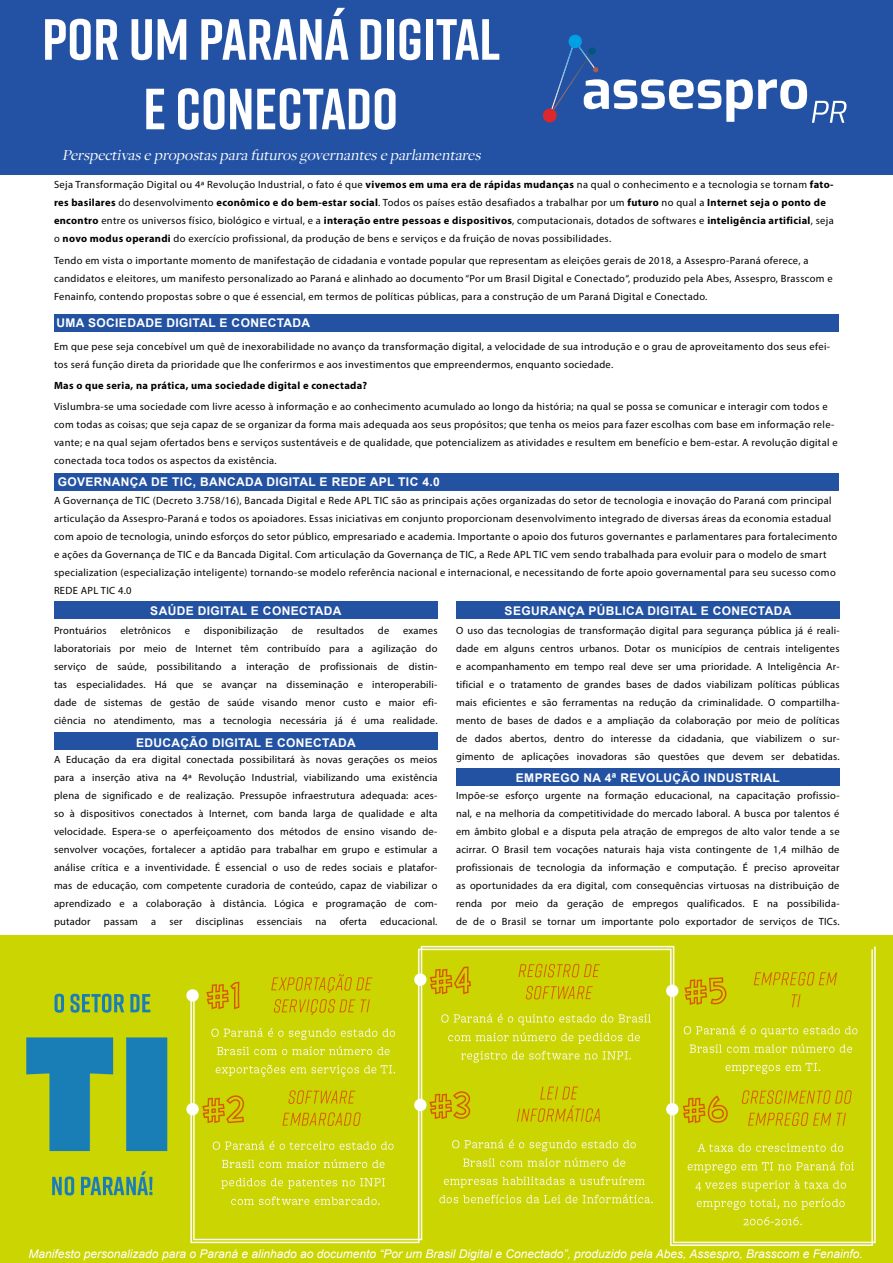
<style>
.page{position:relative;width:893px;height:1263px;background:#fff}
.page>*{position:absolute;margin:0;border:0;box-sizing:border-box;transform-origin:0 0}
.t1{font:700 57.9px "Rift";color:#fff}
.t2{font:italic 15.9px "Freight Disp Pro";letter-spacing:.01em;color:#fff}
.t3{font:700 12px "Arial";letter-spacing:.03em;color:#fff}
.t4{font:italic 12px "Arial";color:#fff}
.t5{font:10.5px/18px "Myriad Pro";letter-spacing:.025em;color:#000002}
.t6{font:700 10.5px "Myriad Pro";letter-spacing:.03em;color:#000002}
.s1{font-weight:700}
</style>
<div class="page">
<div style="left:54px;top:473px;width:785px;height:17px;background:#2352a2"></div>
<div style="left:54px;top:314px;width:785px;height:18px;background:#2352a2"></div>
<div style="left:0;top:0;width:893px;height:174px;background:#2352a4"></div>
<div style="left:543px;top:109px;width:14px;height:13px;background:#dc272d;border-radius:50%"></div>
<svg style="left:551px;top:35px;width:295px;height:88px"></svg>
<img style="left:0;top:935px;width:893px;height:328px">
<div style="left:54px;top:601px;width:383px;height:17px;background:#2352a2"></div>
<div style="left:54px;top:732px;width:383px;height:18px;background:#2352a2"></div>
<div style="left:456px;top:601px;width:383px;height:17px;background:#2352a2"></div>
<div style="left:456px;top:767px;width:383px;height:18px;background:#2352a2"></div>
<p class="t1" style="left:42px;top:-2px;width:459px">POR UM PARANÁ DIGITAL</p>
<p class="t1" style="left:143px;top:68px;width:256px">E CONECTADO</p>
<p class="t2" style="left:62px;top:144px;width:424px">Perspectivase propostasp ara futurosgovernantese p arlamentares</p>
<p class="t5" style="left:54px;top:175px;width:781px">Seja Transformação Digital ou 4ª Revolução Industrial, o fato é que <span class="s1">vivemos em uma era de rápidas mudanças</span> na qual o conhecimento e a tecnologia se tornam <span class="s1">fato&shy;res basilares</span> do desenvolvimento <span class="s1">econômico e do bem-estar social</span>. Todos os países estão desafiados a trabalhar por um <span class="s1">futuro</span> no qual a <span class="s1">Internet seja o ponto de encontro</span> entre os universos físico, biológico e virtual, e a <span class="s1">interação entre pessoas e dispositivos</span>, computacionais, dotados de softwares e <span class="s1">inteligência artificial</span>, seja o <span class="s1">novo modus operandi</span> do exercício profissional, da produção de bens e serviços e da fruição de novas possibilidades.</p>
<p class="t5" style="left:54px;top:251px;width:780px">Tendo em vista o importante momento de manifestação de cidadania e vontade popular que representam as eleições gerais de 2018, a Assespro-Paraná oferece, a candidatos e eleitores, um manifesto personalizado ao Paraná e alinhado ao documento “Por um Brasil Digital e Conectado“, produzido pela Abes, Assespro, Brasscom e<br>Fenainfo, contendo propostas sobre o que é essencial, em termos de políticas públicas, para a construção de um Paraná Digital e Conectado.</p>
<p class="t3" style="left:57px;top:314px;width:255px">UMA SOCIEDADE DIGITAL E CONECTADA</p>
<p class="t5" style="left:54px;top:337px;width:777px">Em que pese seja concebível um quê de inexorabilidade no avanço da transformação digital, a velocidade de sua introdução e o grau de aproveitamento dos seus efei&shy;tos será função direta da prioridade que lhe conferirmos e aos investimentos que empreendermos, enquanto sociedade.</p>
<p class="t6" style="left:54px;top:378px;width:315px">Mas o que seria, na prática, uma sociedade digital e conectada?</p>
<p class="t5" style="left:54px;top:397px;width:785px">Vislumbra-se uma sociedade com livre acesso à informação e ao conhecimento acumulado ao longo da história; na qual se possa se comunicar e interagir com todos e com todas as coisas; que seja capaz de se organizar da forma mais adequada aos seus propósitos; que tenha os meios para fazer escolhas com base em informação rele&shy;vante; e na qual sejam ofertados bens e serviços sustentáveis e de qualidade, que potencializem as atividades e resultem em benefício e bem-estar. A revolução digital e conectada toca todos os aspectos da existência.</p>
<p class="t3" style="left:58px;top:473px;width:384px">GOVERNANÇA DE TIC, BANCADA DIGITAL E REDE APL TIC 4.0</p>
<p class="t5" style="left:54px;top:491px;width:785px">A Governança de TIC (Decreto 3.758/16), Bancada Digital e Rede APL TIC são as principais ações organizadas do setor de tecnologia e inovação do Paraná com principal articulação da Assespro-Paraná e todos os apoiadores. Essas iniciativas em conjunto proporcionam desenvolvimento integrado de diversas áreas da economia estadual com apoio de tecnologia, unindo esforços do setor público, empresariado e academia. Importante o apoio dos futuros governantes e parlamentares para fortalecimento e ações da Governança de TIC e da Bancada Digital. Com articulação da Governança de TIC, a Rede APL TIC vem sendo trabalhada para evoluir para o modelo de smart specialization (especialização inteligente) tornando-se modelo referência nacional e internacional, e necessitando de forte apoio governamental para seu sucesso como REDE APL TIC 4.0</p>
<p class="t3" style="left:150px;top:602px;width:193px">SAÚDE DIGITAL E CONECTADA</p>
<p class="t5" style="left:54px;top:621px;width:54px">Prontuários</p>
<p class="t5" style="left:120px;top:621px;width:52px">eletrônicos</p>
<p class="t5" style="left:185px;top:621px;width:7px">e</p>
<p class="t5" style="left:204px;top:621px;width:76px">disponibilização</p>
<p class="t5" style="left:292px;top:621px;width:13px">de</p>
<p class="t5" style="left:317px;top:621px;width:49px">resultados</p>
<p class="t5" style="left:378px;top:621px;width:13px">de</p>
<p class="t5" style="left:403px;top:621px;width:36px">exames</p>
<p class="t5" style="left:54px;top:639px;width:385px">laboratoriais por meio de Internet têm contribuído para a agilização do</p>
<p class="t5" style="left:54px;top:657px;width:385px;text-align:justify">serviço de saúde, possibilitando a interação de profissionais de distin&shy;tas especialidades. Há que se avançar na disseminação e interoperabili&shy;dade de sistemas de gestão de saúde visando menor custo e maior efi&shy;ciência no atendimento, mas a tecnologia necessária já é uma realidade.</p>
<p class="t3" style="left:136px;top:734px;width:221px">EDUCAÇÃO DIGITAL E CONECTADA</p>
<p class="t5" style="left:54px;top:751px;width:385px">A Educação da era digital conectada possibilitará às novas gerações os meios para a inserção ativa na 4ª Revolução Industrial, viabilizando uma existência</p>
<p class="t5" style="left:54px;top:787px;width:385px">plena de significado e de realização. Pressupõe infraestrutura adequada: aces&shy;so à dispositivos conectados à Internet, com banda larga de qualidade e alta</p>
<p class="t5" style="left:54px;top:823px;width:385px">velocidade. Espera-se o aperfeiçoamento dos métodos de ensino visando de&shy;senvolver vocações, fortalecer a aptidão para trabalhar em grupo e estimular a</p>
<p class="t5" style="left:54px;top:859px;width:385px">análise crítica e a inventividade. É essencial o uso de redes sociais e platafor&shy;mas de educação, com competente curadoria de conteúdo, capaz de viabilizar o</p>
<p class="t5" style="left:54px;top:895px;width:385px">aprendizado e a colaboração à distância. Lógica e programação de com&shy;putador</p>
<p class="t5" style="left:104px;top:913px;width:36px">passam</p>
<p class="t5" style="left:151px;top:913px;width:7px">a</p>
<p class="t5" style="left:169px;top:913px;width:15px">ser</p>
<p class="t5" style="left:196px;top:913px;width:49px">disciplinas</p>
<p class="t5" style="left:257px;top:913px;width:47px">essenciais</p>
<p class="t5" style="left:315px;top:913px;width:13px">na</p>
<p class="t5" style="left:340px;top:913px;width:29px">oferta</p>
<p class="t5" style="left:380px;top:913px;width:59px">educacional.</p>
<p class="t3" style="left:505px;top:602px;width:288px">SEGURANÇA PÚBLICA DIGITAL E CONECTADA</p>
<p class="t5" style="left:456px;top:621px;width:385px">O uso das tecnologias de transformação digital para segurança pública já é reali&shy;dade em alguns centros urbanos. Dotar os municípios de centrais inteligentes</p>
<p class="t5" style="left:456px;top:657px;width:385px">e acompanhamento em tempo real deve ser uma prioridade. A Inteligência Ar&shy;tificial e o tratamento de grandes bases de dados viabilizam políticas públicas</p>
<p class="t5" style="left:456px;top:693px;width:385px">mais eficientes e são ferramentas na redução da criminalidade. O compartilha&shy;mento de bases de dados e a ampliação da colaboração por meio de políticas</p>
<p class="t5" style="left:456px;top:729px;width:385px">de dados abertos, dentro do interesse da cidadania, que viabilizem o sur&shy;gimento de aplicações inovadoras são questões que devem ser debatidas.</p>
<p class="t3" style="left:516px;top:769px;width:265px">EMPREGO NA 4ª REVOLUÇÃO INDUSTRIAL</p>
<p class="t5" style="left:456px;top:786px;width:385px">Impõe-se esforço urgente na formação educacional, na capacitação profissio&shy;nal, e na melhoria da competitividade do mercado laboral. A busca por talentos é</p>
<p class="t5" style="left:456px;top:822px;width:385px">em âmbito global e a disputa pela atração de empregos de alto valor tende a se acirrar. O Brasil tem vocações naturais haja vista contingente de 1,4 milhão de</p>
<p class="t5" style="left:456px;top:858px;width:385px">profissionais de tecnologia da informação e computação. É preciso aproveitar as oportunidades da era digital, com consequências virtuosas na distribuição de</p>
<p class="t5" style="left:456px;top:894px;width:385px">renda por meio da geração de empregos qualificados. E na possibilida&shy;de de o Brasil se tornar um importante polo exportador de serviços de TICs.</p>
<p class="t4" style="left:29px;top:1246px;width:836px">Manifesto personalizado para o Paraná e alinhado ao documento “Por um Brasil Digital e Conectado”, produzido pela Abes, Assespro, Brasscom e Fenainfo.</p>
</div>
